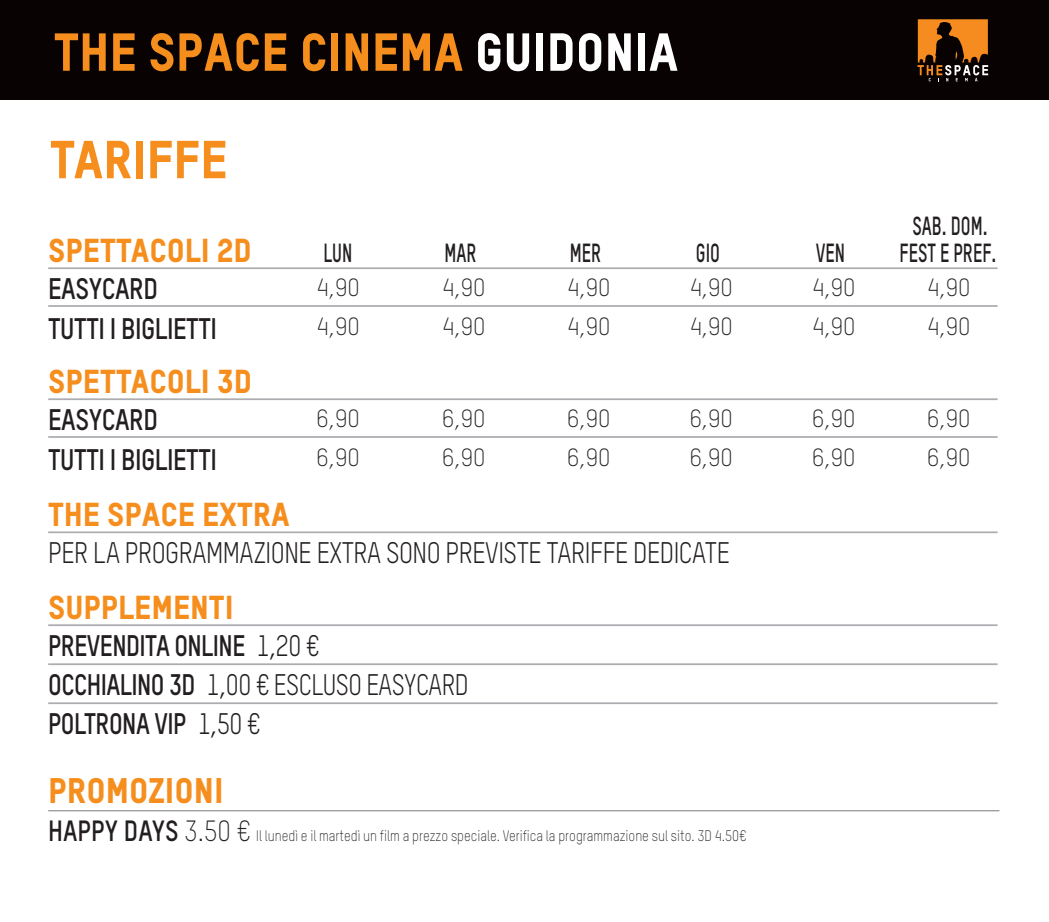
<style>
.page{position:relative;width:1049px;height:922px;background:#fff}
.page>*{position:absolute;margin:0;border:0;box-sizing:border-box;transform-origin:0 0}
.t1{font:52.5px "TSTAR Headline";color:#f68e1e}
.t2{font:35px "TSTAR Headline";color:#f68e1e}
.t3{font:32.75px "TSTAR Headline";color:#f68e1e}
.t4{font:29.25px "TSTAR";letter-spacing:-.02em;color:#231f20;scale:.89 1}
.t5{font:700 29.25px "TSTAR";letter-spacing:-.02em;color:#231f20;scale:.9 1}
.t6{font:700 29.25px "TSTAR";letter-spacing:-.02em;color:#231f20;scale:.86 1}
.t7{font:29.25px "TSTAR";letter-spacing:-.02em;color:#231f20;scale:.86 1}
.t8{font:700 25.75px "TSTAR";color:#231f20;scale:.7 1}
.t9{font:300 24.5px "TSTAR";color:#231f20}
.t10{font:300 15px "TSTAR";color:#231f20;scale:.85 1}
.s1{color:#fff}
.s2{font-weight:400}
.s3{font-weight:700}
.s4{font-weight:700;font-size:28.75px}
.s5{font-size:28.75px}
</style>
<div class="page">
<div style="left:0;top:1px;width:1049px;height:99px;background:#080302"></div>
<svg style="left:917px;top:19px;width:71px;height:62px"></svg>
<hr style="left:48px;top:267px;width:949px;height:2px;background:#acadb1">
<hr style="left:48px;top:531px;width:949px;height:2px;background:#acadb1">
<hr style="left:48px;top:624px;width:949px;height:2px;background:#acadb1">
<hr style="left:48px;top:663px;width:949px;height:2px;background:#acadb1">
<hr style="left:48px;top:702px;width:949px;height:2px;background:#acadb1">
<hr style="left:48px;top:398px;width:949px;height:2px;background:#acadb1">
<hr style="left:48px;top:305px;width:949px;height:2px;background:#acadb1">
<hr style="left:48px;top:436px;width:949px;height:2px;background:#acadb1">
<hr style="left:48px;top:809px;width:951px;height:2px;background:#939598">
<p class="t1" style="left:54px;top:19px;width:626px">THE SPACE CINEMA <span class="s1">GUIDONIA</span></p>
<p class="t1" style="left:50px;top:127px;width:179px">TARIFFE</p>
<p class="t3" style="left:48px;top:230px;width:205px">SPETTACOLI 2D</p>
<p class="t5" style="left:48px;top:270px;width:124px">EASYCARD</p>
<p class="t5" style="left:48px;top:309px;width:189px">TUTTI I BIGLIETTI</p>
<p class="t3" style="left:48px;top:360px;width:205px">SPETTACOLI 3D</p>
<p class="t5" style="left:48px;top:401px;width:124px">EASYCARD</p>
<p class="t5" style="left:48px;top:440px;width:189px">TUTTI I BIGLIETTI</p>
<p class="t3" style="left:48px;top:493px;width:243px">THE SPACE EXTRA</p>
<p class="t8" style="left:912px;top:210px;width:109px">SAB. DOM.</p>
<p class="t8" style="left:323px;top:236px;width:43px">LUN</p>
<p class="t8" style="left:444px;top:236px;width:47px">MAR</p>
<p class="t8" style="left:570px;top:236px;width:46px">MER</p>
<p class="t8" style="left:696px;top:236px;width:36px">GIO</p>
<p class="t8" style="left:816px;top:236px;width:43px">VEN</p>
<p class="t8" style="left:899px;top:236px;width:140px">FEST E PREF.</p>
<p class="t9" style="left:316px;top:273px;width:45px">4,90</p>
<p class="t9" style="left:442px;top:273px;width:45px">4,90</p>
<p class="t9" style="left:567px;top:273px;width:45px">4,90</p>
<p class="t9" style="left:690px;top:273px;width:45px">4,90</p>
<p class="t9" style="left:812px;top:273px;width:45px">4,90</p>
<p class="t9" style="left:927px;top:273px;width:45px">4,90</p>
<p class="t9" style="left:316px;top:312px;width:45px">4,90</p>
<p class="t9" style="left:442px;top:312px;width:45px">4,90</p>
<p class="t9" style="left:567px;top:312px;width:45px">4,90</p>
<p class="t9" style="left:690px;top:312px;width:45px">4,90</p>
<p class="t9" style="left:812px;top:312px;width:45px">4,90</p>
<p class="t9" style="left:927px;top:312px;width:45px">4,90</p>
<p class="t9" style="left:316px;top:404px;width:45px">6,90</p>
<p class="t9" style="left:442px;top:404px;width:45px">6,90</p>
<p class="t9" style="left:567px;top:404px;width:45px">6,90</p>
<p class="t9" style="left:690px;top:404px;width:45px">6,90</p>
<p class="t9" style="left:812px;top:404px;width:45px">6,90</p>
<p class="t9" style="left:927px;top:404px;width:45px">6,90</p>
<p class="t9" style="left:316px;top:443px;width:45px">6,90</p>
<p class="t9" style="left:442px;top:443px;width:45px">6,90</p>
<p class="t9" style="left:567px;top:443px;width:45px">6,90</p>
<p class="t9" style="left:690px;top:443px;width:45px">6,90</p>
<p class="t9" style="left:812px;top:443px;width:45px">6,90</p>
<p class="t9" style="left:927px;top:443px;width:45px">6,90</p>
<p class="t4" style="left:48px;top:535px;width:767px">PER LA PROGRAMMAZIONE EXTRA SONO PREVISTE TARIFFE DEDICATE</p>
<p class="t3" style="left:48px;top:586px;width:187px">SUPPLEMENTI</p>
<p class="t6" style="left:48px;top:627px;width:317px">PREVENDITA ONLINE <span class="s2">1,20 €</span></p>
<p class="t7" style="left:48px;top:667px;width:490px"><span class="s3">OCCHIALINO 3D</span> 1,00 € ESCLUSO EASYCARD</p>
<p class="t6" style="left:48px;top:705px;width:249px">POLTRONA VIP <span class="s2">1,50 €</span></p>
<p class="t2" style="left:48px;top:768px;width:177px">PROMOZIONI</p>
<p class="t10" style="left:48px;top:826px;width:823px"><span class="s4">HAPPY DAYS</span> <span class="s5">3.50 €</span> Il lunedì e il martedì un film a prezzo speciale. Verifica la programmazione sul sito. 3D 4.50€</p>
</div>
